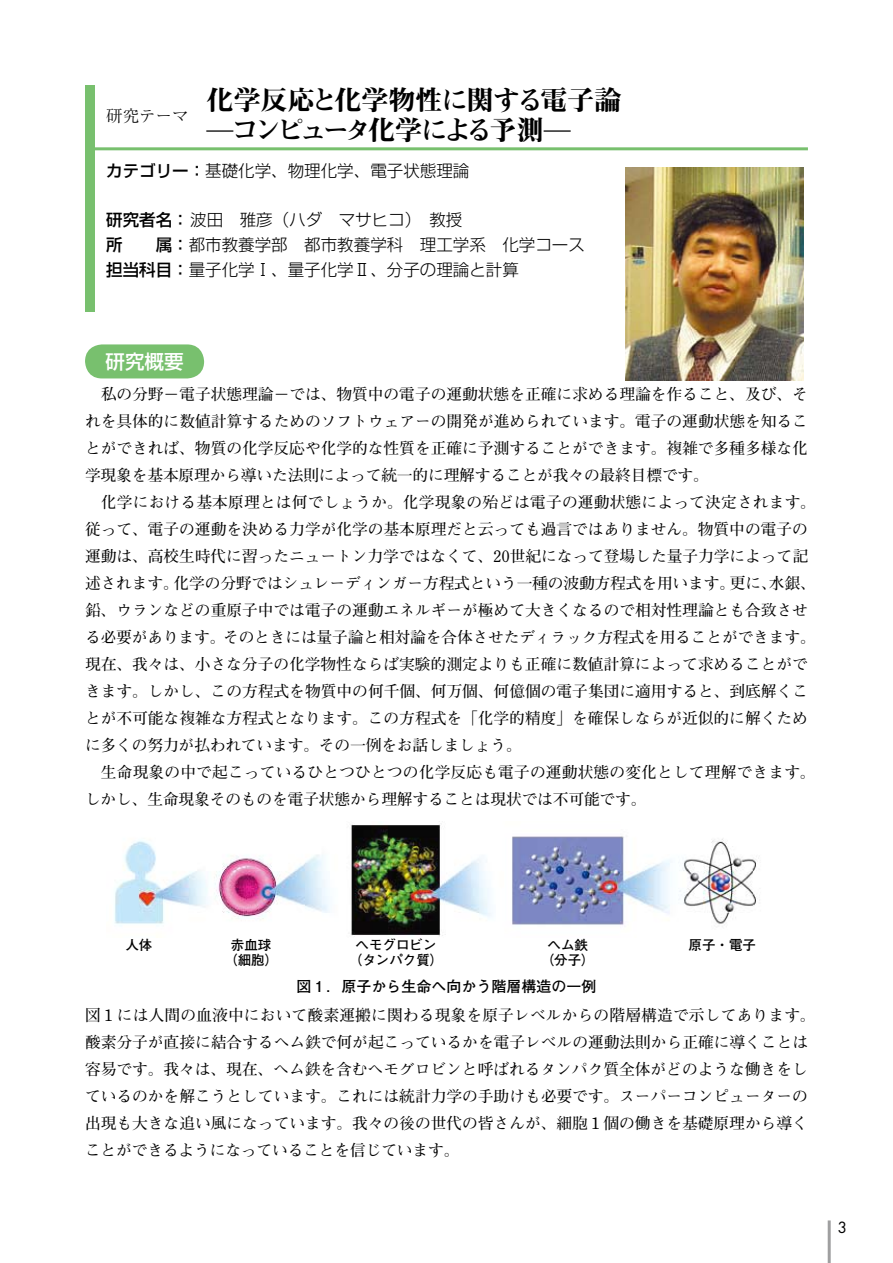
<style>
.page{position:relative;width:893px;height:1263px;background:#fff}
.page>*{position:absolute;margin:0;border:0;box-sizing:border-box;transform-origin:0 0}
.t1{font:27px/30px "Midashi Min Pr 6 MA31";letter-spacing:-.055em;color:#000}
.t2{font:500 19.5px "Shin Go Pr 6";color:#fff}
.t3{font:300 16.5px/24.8px "Shin Go Pr 6";color:#000}
.t4{font:700 15.75px/27px "Futo Min A101 Pr 6";color:#000}
.t5{font:700 15px "Futo Go B101 Pr 6";color:#000}
.t6{font:15px "Futura";color:#000}
.t7{font:700 13.5px/15px "Futo Go B101 Pr 6";color:#000;text-align:center}
.s1{font-family:"Shin Go Pr 6";font-weight:300;font-stretch:expanded}
.s2{font-weight:500}
</style>
<div class="page">
<hr style="left:828px;top:1220px;width:3px;height:43px;background:#9f9fa0">
<div style="left:85px;top:85px;width:9px;height:226px;background:#78c06e"></div>
<hr style="left:85px;top:147px;width:723px;height:3px;background:#78c06e">
<img style="left:625px;top:168px;width:179px;height:213px">
<div style="left:85px;top:344px;width:119px;height:34px;background:#78c06e;border-radius:17px"></div>
<img style="left:114px;top:821px;width:642px;height:115px">
<h1 class="t1" style="left:207px;top:85px;width:416px;text-indent:-100px"><sub>研究テーマ　</sub>化学反応と化学物性に関する電子論<span class="s1">—</span>コンピュータ化学による予測<span class="s1">—</span></h1>
<p class="t3" style="left:106px;top:157px;width:364px"><span class="s2">カテゴリー：</span>基礎化学、物理化学、電子状態理論</p>
<p class="t3" style="left:106px;top:206px;width:480px"><span class="s2">研究者名：</span> 波田　雅彦（ハダ　マサヒコ）　教授<br><span class="s2">所　　属：</span>都市教養学部　都市教養学科　理工学系　化学コース<span class="s2">担当科目：</span>量子化学Ⅰ、量子化学Ⅱ、分子の理論と計算</p>
<p class="t2" style="left:106px;top:346px;width:79px">研究概要</p>
<p class="t4" style="left:85px;top:380px;width:732px">　私の分野－電子状態理論－では、物質中の電子の運動状態を正確に求める理論を作ること、及び、それを具体的に数値計算するためのソフトウェアーの開発が進められています。電子の運動状態を知ることができれば、物質の化学反応や化学的な性質を正確に予測することができます。複雑で多種多様な化学現象を基本原理から導いた法則によって統一的に理解することが我々の最終目標です。<br>　化学における基本原理とは何でしょうか。化学現象の殆どは電子の運動状態によって決定されます。従って、電子の運動を決める力学が化学の基本原理だと云っても過言ではありません。物質中の電子の運動は、高校生時代に習ったニュートン力学ではなくて、20世紀になって登場した量子力学によって記述されます。化学の分野ではシュレーディンガー方程式という一種の波動方程式を用います。更に、水銀、鉛、ウランなどの重原子中では電子の運動エネルギーが極めて大きくなるので相対性理論とも合致させる必要があります。そのときには量子論と相対論を合体させたディラック方程式を用ることができます。現在、我々は、小さな分子の化学物性ならば実験的測定よりも正確に数値計算によって求めることができます。しかし、この方程式を物質中の何千個、何万個、何億個の電子集団に適用すると、到底解くことが不可能な複雑な方程式となります。この方程式を「化学的精度」を確保しならが近似的に解くために多くの努力が払われています。その一例をお話しましょう。<br>　生命現象の中で起こっているひとつひとつの化学反応も電子の運動状態の変化として理解できます。しかし、生命現象そのものを電子状態から理解することは現状では不可能です。</p>
<p class="t7" style="left:356px;top:936px;width:82px">ヘモグロビン</p>
<p class="t7" style="left:688px;top:936px;width:69px">原子・電子</p>
<p class="t7" style="left:349px;top:951px;width:96px">（タンパク質）</p>
<p class="t5" style="left:296px;top:974px;width:302px">図１．原子から生命へ向かう階層構造の一例</p>
<p class="t7" style="left:125px;top:936px;width:28px">人体</p>
<p class="t7" style="left:224px;top:936px;width:55px">赤血球（細胞）</p>
<p class="t7" style="left:541px;top:936px;width:55px">ヘム鉄（分子）</p>
<p class="t4" style="left:85px;top:1001px;width:732px">図１には人間の血液中において酸素運搬に関わる現象を原子レベルからの階層構造で示してあります。酸素分子が直接に結合するヘム鉄で何が起こっているかを電子レベルの運動法則から正確に導くことは容易です。我々は、現在、ヘム鉄を含むヘモグロビンと呼ばれるタンパク質全体がどのような働きをしているのかを解こうとしています。これには統計力学の手助けも必要です。スーパーコンピューターの出現も大きな追い風になっています。我々の後の世代の皆さんが、細胞１個の働きを基礎原理から導くことができるようになっていることを信じています。</p>
<p class="t6" style="left:838px;top:1217px;width:11px">3</p>
</div>
